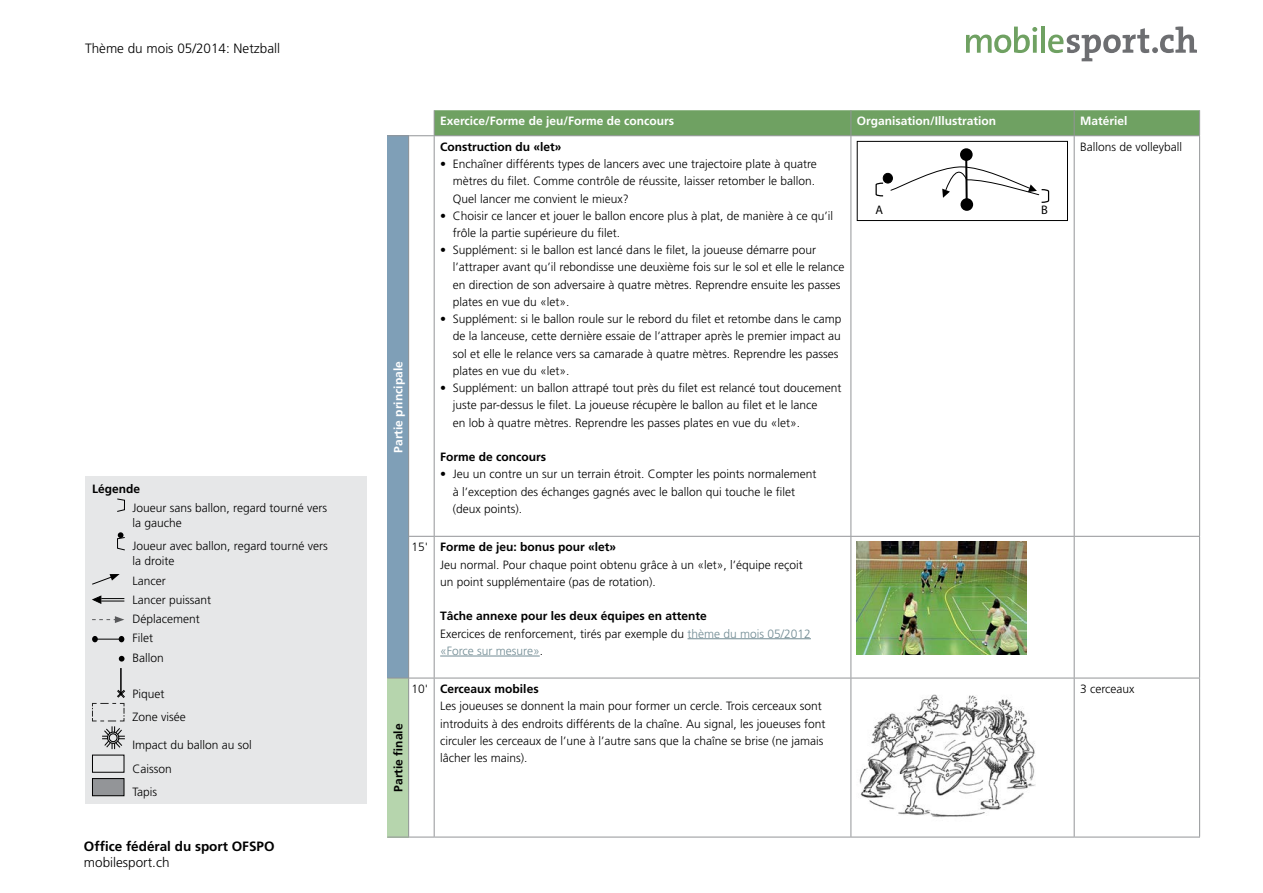
<style>
.page{position:relative;width:1263px;height:893px;background:#fff}
.page>*{position:absolute;margin:0;border:0;box-sizing:border-box;transform-origin:0 0}
.t1{font:300 13.5px "Frutiger LT";color:#000}
.t2{font:700 13.5px "Frutiger LT";color:#000}
.t3{font:12.45px "Myriad Pro";color:#000}
.t4{font:300 12px/17.2px "Frutiger LT";color:#000}
.t5{font:700 12px "Frutiger LT";color:#fff}
.t6{font:700 12px "Frutiger LT";color:#000}
.s1{font-weight:700}
.s2{color:#728c94}
</style>
<div class="page">
<svg style="left:966px;top:27px;width:71px;height:26px"></svg>
<hr style="left:1041px;top:27px;width:4px;height:26px;background:#6fa162">
<svg style="left:1048px;top:27px;width:149px;height:34px"></svg>
<div style="left:387px;top:136px;width:22px;height:542px;background:#7f9fb7"></div>
<div style="left:387px;top:678px;width:22px;height:159px;background:#b6d5ad"></div>
<hr style="left:850px;top:136px;width:1px;height:400px;background:#939598">
<hr style="left:1074px;top:136px;width:1px;height:400px;background:#939598">
<hr style="left:1199px;top:136px;width:1px;height:400px;background:#939598">
<hr style="left:850px;top:537px;width:1px;height:141px;background:#939598">
<hr style="left:1074px;top:537px;width:1px;height:141px;background:#939598">
<hr style="left:1199px;top:537px;width:1px;height:141px;background:#939598">
<hr style="left:850px;top:678px;width:1px;height:159px;background:#939598">
<hr style="left:1074px;top:678px;width:1px;height:159px;background:#939598">
<hr style="left:1199px;top:678px;width:1px;height:159px;background:#939598">
<hr style="left:408px;top:136px;width:1px;height:400px;background:#939598">
<hr style="left:434px;top:136px;width:1px;height:400px;background:#939598">
<hr style="left:408px;top:537px;width:1px;height:141px;background:#939598">
<hr style="left:434px;top:537px;width:1px;height:141px;background:#939598">
<hr style="left:408px;top:678px;width:1px;height:159px;background:#939598">
<hr style="left:434px;top:678px;width:1px;height:159px;background:#939598">
<svg style="left:387px;top:110px;width:813px;height:26px;background:#79a66e"></svg>
<hr style="left:434px;top:536px;width:417px;height:1px;background:#939598">
<hr style="left:851px;top:536px;width:223px;height:1px;background:#939598">
<hr style="left:1074px;top:536px;width:126px;height:1px;background:#939598">
<svg style="left:387px;top:678px;width:47px;height:1px"></svg>
<hr style="left:434px;top:678px;width:417px;height:1px;background:#939598">
<hr style="left:851px;top:678px;width:223px;height:1px;background:#939598">
<hr style="left:1074px;top:678px;width:126px;height:1px;background:#939598">
<svg style="left:387px;top:837px;width:47px;height:1px"></svg>
<hr style="left:434px;top:837px;width:417px;height:1px;background:#939598">
<hr style="left:851px;top:837px;width:223px;height:1px;background:#939598">
<hr style="left:1074px;top:837px;width:126px;height:1px;background:#939598">
<svg style="left:408px;top:536px;width:26px;height:1px"></svg>
<svg style="left:875px;top:182px;width:9px;height:15px"></svg>
<div style="left:883px;top:173px;width:9px;height:10px;background:#000;border-radius:50%"></div>
<div style="left:883px;top:173px;width:10px;height:10px;border:1px solid #000;border-radius:50%"></div>
<svg style="left:890px;top:157px;width:159px;height:49px"></svg>
<div style="left:961px;top:199px;width:11px;height:11px;background:#000;border-radius:50%"></div>
<div style="left:960px;top:198px;width:13px;height:13px;border:2px solid #000;border-radius:50%"></div>
<div style="left:961px;top:149px;width:11px;height:11px;background:#000;border-radius:50%"></div>
<div style="left:960px;top:148px;width:13px;height:13px;border:2px solid #000;border-radius:50%"></div>
<div style="left:857px;top:141px;width:211px;height:80px;border:1px solid #000"></div>
<hr style="left:687px;top:638px;width:124px;height:1px;background:#728c94">
<hr style="left:440px;top:656px;width:100px;height:1px;background:#728c94">
<img style="left:857px;top:542px;width:170px;height:113px">
<img style="left:859px;top:694px;width:177px;height:123px">
<div style="left:85px;top:476px;width:281px;height:328px;background:#e6e7e8"></div>
<svg style="left:117px;top:498px;width:8px;height:14px"></svg>
<svg style="left:117px;top:532px;width:8px;height:19px"></svg>
<svg style="left:92px;top:574px;width:28px;height:11px"></svg>
<svg style="left:92px;top:595px;width:32px;height:9px"></svg>
<svg style="left:92px;top:616px;width:32px;height:7px"></svg>
<svg style="left:92px;top:636px;width:32px;height:6px"></svg>
<svg style="left:119px;top:656px;width:6px;height:6px"></svg>
<hr style="left:120px;top:668px;width:2px;height:27px;background:#000">
<svg style="left:92px;top:689px;width:33px;height:60px"></svg>
<div style="left:92px;top:755px;width:32px;height:18px;border:1px solid #000"></div>
<div style="left:92px;top:779px;width:32px;height:17px;background:#939598"></div>
<div style="left:92px;top:778px;width:32px;height:18px;border:1px solid #000"></div>
<p class="t1" style="left:85px;top:40px;width:197px">Thème du mois 05/2014: Netzball</p>
<p class="t6" style="left:92px;top:481px;width:50px">Légende</p>
<p class="t4" style="left:133px;top:500px;width:196px;line-height:15px">Joueur sans ballon, regard tourné vers la gauche</p>
<p class="t4" style="left:133px;top:539px;width:197px;line-height:15px">Joueur avec ballon, regard tourné vers la droite</p>
<p class="t4" style="left:133px;top:571px;width:80px;line-height:19.2px">Lancer<br>Lancer puissant<br>Déplacement<br>Filet<br>Ballon</p>
<p class="t4" style="left:133px;top:682px;width:55px;line-height:23.5px">Piquet<br>Zone visée</p>
<p class="t4" style="left:133px;top:733px;width:121px;line-height:23.5px">Impact du ballon au sol<br>Caisson<br>Tapis</p>
<p class="t2" style="left:84px;top:839px;width:192px">Office fédéral du sport OFSPO</p>
<p class="t1" style="left:84px;top:855px;width:87px">mobilesport.ch</p>
<p class="t5" style="left:391px;top:453px;width:93px;rotate:-90deg">Partie principale</p>
<p class="t5" style="left:440px;top:114px;width:235px">Exercice/Forme de jeu/Forme de concours</p>
<p class="t5" style="left:857px;top:114px;width:141px">Organisation/Illustration</p>
<p class="t5" style="left:1080px;top:114px;width:49px">Matériel</p>
<p class="t6" style="left:440px;top:140px;width:123px">Construction du «let»</p>
<p class="t4" style="left:453px;top:155px;width:365px;text-indent:-13px">• Enchaîner différents types de lancers avec une trajectoire plate à quatre mètres du filet. Comme contrôle de réussite, laisser retomber le ballon.<br>Quel lancer me convient le mieux?</p>
<p class="t4" style="left:453px;top:207px;width:382px;text-indent:-13px">• Choisir ce lancer et jouer le ballon encore plus à plat, de manière à ce qu’il frôle la partie supérieure du filet.</p>
<p class="t4" style="left:453px;top:242px;width:393px;text-indent:-13px">• Supplément: si le ballon est lancé dans le filet, la joueuse démarre pour l’attraper avant qu’il rebondisse une deuxième fois sur le sol et elle le relance en direction de son adversaire à quatre mètres. Reprendre ensuite les passes plates en vue du «let».</p>
<p class="t4" style="left:453px;top:311px;width:390px;text-indent:-13px">• Supplément: si le ballon roule sur le rebord du filet et retombe dans le camp de la lanceuse, cette dernière essaie de l’attraper après le premier impact au sol et elle le relance vers sa camarade à quatre mètres. Reprendre les passes plates en vue du «let».</p>
<p class="t4" style="left:453px;top:380px;width:390px;text-indent:-13px">• Supplément: un ballon attrapé tout près du filet est relancé tout doucement juste par-dessus le filet. La joueuse récupère le ballon au filet et le lance<br>en lob à quatre mètres. Reprendre les passes plates en vue du «let».</p>
<p class="t6" style="left:440px;top:450px;width:107px">Forme de concours</p>
<p class="t4" style="left:453px;top:466px;width:365px;text-indent:-13px">• Jeu un contre un sur un terrain étroit. Compter les points normalement à l’exception des échanges gagnés avec le ballon qui touche le filet (deux points).</p>
<p class="t3" style="left:876px;top:202px;width:9px">A</p>
<p class="t3" style="left:1041px;top:202px;width:8px">B</p>
<p class="t4" style="left:1080px;top:138px;width:104px">Ballons de volleyball</p>
<p class="t4" style="left:440px;top:539px;width:364px;text-indent:-29px">15' <span class="s1">Forme de jeu: bonus pour «let»<br></span>Jeu normal. Pour chaque point obtenu grâce à un «let», l’équipe reçoit un point supplémentaire (pas de rotation).</p>
<p class="t4" style="left:440px;top:608px;width:372px"><span class="s1">Tâche annexe pour les deux équipes en attente<br></span>Exercices de renforcement, tirés par exemple du <span class="s2">thème du mois 05/2012 «Force sur mesure»</span>.</p>
<p class="t6" style="left:391px;top:792px;width:70px;rotate:-90deg">Partie finale</p>
<p class="t4" style="left:440px;top:680px;width:387px;text-indent:-29px">10' <span class="s1">Cerceaux mobiles<br></span>Les joueuses se donnent la main pour former un cercle. Trois cerceaux sont introduits à des endroits différents de la chaîne. Au signal, les joueuses font circuler les cerceaux de l’une à l’autre sans que la chaîne se brise (ne jamais lâcher les mains).</p>
<p class="t4" style="left:1080px;top:680px;width:56px">3 cerceaux</p>
</div>
